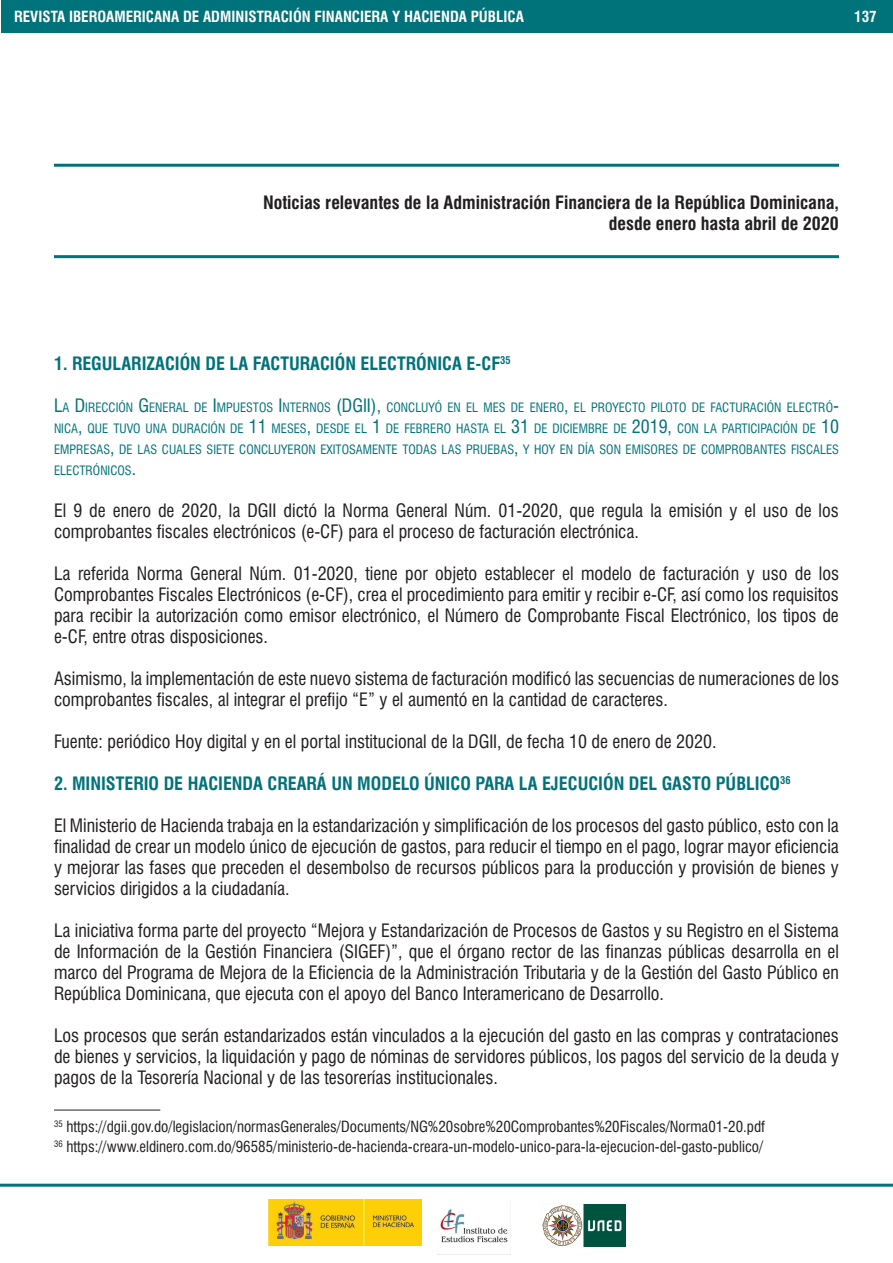
<style>
.page{position:relative;width:893px;height:1263px;background:#fff}
.page>*{position:absolute;margin:0;border:0;box-sizing:border-box;transform-origin:0 0}
.t1{font:condensed 18px/21px "Swiss 721 BT";color:#231f20;text-align:justify}
.t2{font:700 condensed 18px "Swiss 721 BT";color:#007279}
.t3{font:700 condensed 18px/21.6px "Swiss 721 BT";color:#231f20;text-align:right}
.t4{font:condensed 15px/20.1px "Swiss 721 BT";color:#231f20}
.t5{font:700 condensed 15px "Swiss 721 BT";color:#fff}
.t6{font:condensed 12.6px/21px "Swiss 721 BT";color:#007279;text-align:justify}
.t7{font:700 condensed 10.5px "Swiss 721 BT";color:#007279}
.s1{font-size:18px}
</style>
<div class="page">
<hr style="left:0;top:1184px;width:893px;height:3px;background:#007279">
<div style="left:1px;top:0;width:892px;height:33px;background:#007279"></div>
<img style="left:542px;top:1204px;width:83px;height:42px">
<img style="left:269px;top:1199px;width:153px;height:47px">
<img style="left:440px;top:1209px;width:68px;height:34px">
<hr style="left:54px;top:164px;width:785px;height:3px;background:#007279">
<hr style="left:54px;top:255px;width:785px;height:3px;background:#007279">
<hr style="left:54px;top:1110px;width:106px;height:1px;background:#231f20">
<p class="t5" style="left:14px;top:8px;width:511px">REVISTA IBEROAMERICANA DE ADMINISTRACIÓN FINANCIERA Y HACIENDA PÚBLICA</p>
<p class="t5" style="left:854px;top:8px;width:24px">137</p>
<p class="t3" style="left:263px;top:192px;width:577px">NOTICIAS RELEVANTES DE LA ADMINISTRACIÓN FINANCIERA DE LA REPÚBLICA DOMINICANA,<br>DESDE ENERO HASTA ABRIL DE 2020</p>
<p class="t2" style="left:54px;top:353px;width:39px">1. REGULARIZACIÓN</p>
<p class="t2" style="left:206px;top:353px;width:58px">DELAFACTURACIÓN</p>
<p class="t2" style="left:361px;top:353px;width:11px">ELECTRÓNICA</p>
<p class="t2" style="left:466px;top:353px;width:46px">E-CF<sup>35</sup></p>
<p class="t6" style="left:54px;top:397px;width:786px"><span class="s1">L</span>A <span class="s1">D</span>IRECCIÓN <span class="s1">G</span> ENERAL DE <span class="s1">I</span> MPUESTOS <span class="s1">I</span> NTERNOS <span class="s1">(DGII),</span> CONCLUYÓ EN EL MES DE ENERO<span class="s1">,</span> EL PROYECTO PILOTO DE FACTURACIÓN ELECTRÓ<span class="s1">-</span>NICA<span class="s1">,</span> QUE TUVO UNA DURACIÓN DE <span class="s1">11</span> MESES<span class="s1">,</span> DESDE EL <span class="s1">1</span> DE FEBRERO HASTA EL <span class="s1">31</span> DE DICIEMBRE DE <span class="s1">2019,</span> CON LA PARTICIPACIÓN DE <span class="s1">10<br></span>EMPRESAS<span class="s1">,</span> DE LAS CUALES SIETE CONCLUYERON EXITOSAMENTE TODAS LAS PRUEBAS<span class="s1">,</span> Y HOY EN DÍA SON EMISORES DE COMPROBANTES FISCALES ELECTRÓNICOS<span class="s1">.</span></p>
<p class="t1" style="left:54px;top:500px;width:786px">El 9 de enero de 2020, la DGII dictó la Norma General Núm. 01-2020, que regula la emisión y el uso de los comprobantes fiscales electrónicos (e-CF) para el proceso de facturación electrónica.</p>
<p class="t1" style="left:54px;top:563px;width:786px">La referida Norma General Núm. 01-2020, tiene por objeto establecer el modelo de facturación y uso de los Comprobantes Fiscales Electrónicos (e-CF), crea el procedimiento para emitir y recibir e-CF, así como los requisitos para recibir la autorización como emisor electrónico, el Número de Comprobante Fiscal Electrónico, los tipos de e-CF, entre otras disposiciones.</p>
<p class="t1" style="left:54px;top:668px;width:786px">Asimismo, la implementación de este nuevo sistema de facturación modificó las secuencias de numeraciones de los comprobantes fiscales, al integrar el prefijo “E” y el aumentó en la cantidad de caracteres.</p>
<p class="t1" style="left:54px;top:731px;width:664px">Fuente: periódico Hoy digital y en el portal institucional de la DGII, de fecha 10 de enero de 2020.</p>
<p class="t2" style="left:54px;top:773px;width:41px">2. MINISTERIO</p>
<p class="t2" style="left:164px;top:773px;width:45px">DE HACIENDA</p>
<p class="t2" style="left:268px;top:773px;width:11px">CREARÁ</p>
<p class="t2" style="left:331px;top:773px;width:38px">UN MODELO</p>
<p class="t2" style="left:424px;top:773px;width:10px">ÚNICO</p>
<p class="t2" style="left:475px;top:773px;width:11px">PARA</p>
<p class="t2" style="left:519px;top:773px;width:34px">LA EJECUCIÓN</p>
<p class="t2" style="left:629px;top:773px;width:10px">DEL</p>
<p class="t2" style="left:662px;top:773px;width:11px">GASTO</p>
<p class="t2" style="left:716px;top:773px;width:10px">PÚBLICO</p>
<p class="t7" style="left:780px;top:774px;width:12px">36</p>
<p class="t1" style="left:54px;top:815px;width:786px">El Ministerio de Hacienda trabaja en la estandarización y simplificación de los procesos del gasto público, esto con la finalidad de crear un modelo único de ejecución de gastos, para reducir el tiempo en el pago, lograr mayor eficiencia y mejorar las fases que preceden el desembolso de recursos públicos para la producción y provisión de bienes y servicios dirigidos a la ciudadanía.</p>
<p class="t1" style="left:54px;top:920px;width:786px">La iniciativa forma parte del proyecto “Mejora y Estandarización de Procesos de Gastos y su Registro en el Sistema de Información de la Gestión Financiera (SIGEF)”, que el órgano rector de las finanzas públicas desarrolla en el marco del Programa de Mejora de la Eficiencia de la Administración Tributaria y de la Gestión del Gasto Público en República Dominicana, que ejecuta con el apoyo del Banco Interamericano de Desarrollo.</p>
<p class="t1" style="left:54px;top:1025px;width:786px">Los procesos que serán estandarizados están vinculados a la ejecución del gasto en las compras y contrataciones de bienes y servicios, la liquidación y pago de nóminas de servidores públicos, los pagos del servicio de la deuda y pagos de la Tesorería Nacional y de las tesorerías institucionales.</p>
<p class="t4" style="left:54px;top:1117px;width:713px"><sup>35</sup> https://dgii.gov.do/legislacion/normasGenerales/Documents/NG%20sobre%20Comprobantes%20Fiscales/Norma01-20.pdf<br><sup>36</sup> https://www.eldinero.com.do/96585/ministerio-de-hacienda-creara-un-modelo-unico-para-la-ejecucion-del-gasto-publico/</p>
</div>
